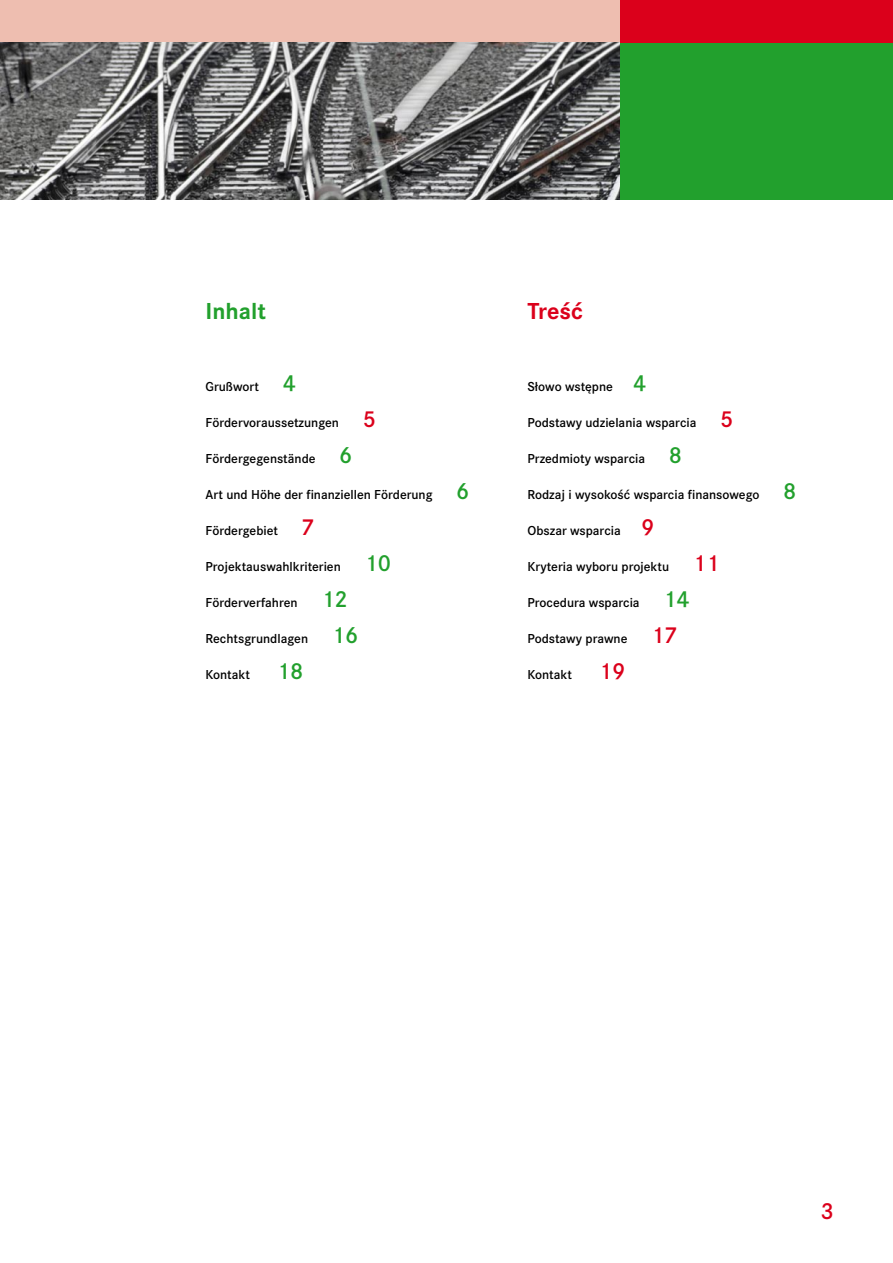
<style>
.page{position:relative;width:893px;height:1263px;background:#fff}
.page>*{position:absolute;margin:0;border:0;box-sizing:border-box;transform-origin:0 0}
.t1{font:700 24px "Corporate STCE";color:#22a02d}
.t2{font:700 24px "Corporate STCE";color:#db001b}
.t3{font:13.5px "Corporate STCE Dem";color:#000}
.s1{font-size:24px;color:#22a02d}
.s2{font-size:24px;color:#db001b}
</style>
<div class="page">
<div style="left:0;top:0;width:893px;height:135px;background:#eebeb0"></div>
<img style="left:0;top:43px;width:620px;height:157px">
<div style="left:620px;top:0;width:273px;height:48px;background:#db001b"></div>
<div style="left:620px;top:43px;width:273px;height:157px;background:#22a02d"></div>
<h1 class="t1" style="left:206px;top:297px;width:62px">Inhalt</h1>
<p class="t3" style="left:206px;top:379px;width:92px">Grußwort <span class="s1">4</span></p>
<p class="t3" style="left:206px;top:415px;width:172px">Fördervoraussetzungen <span class="s2">5</span></p>
<p class="t3" style="left:206px;top:451px;width:148px">Fördergegenstände <span class="s1">6</span></p>
<p class="t3" style="left:206px;top:487px;width:265px">Art und Höhe der finanziellen Förderung <span class="s1">6</span></p>
<p class="t3" style="left:206px;top:523px;width:111px">Fördergebiet <span class="s2">7</span></p>
<p class="t3" style="left:206px;top:559px;width:187px">Projektauswahlkriterien <span class="s1">10</span></p>
<p class="t3" style="left:206px;top:595px;width:144px">Förderverfahren <span class="s1">12</span></p>
<p class="t3" style="left:206px;top:631px;width:154px">Rechtsgrundlagen <span class="s1">16</span></p>
<p class="t3" style="left:206px;top:667px;width:99px">Kontakt <span class="s1">18</span></p>
<h1 class="t2" style="left:527px;top:297px;width:57px">Treść</h1>
<p class="t3" style="left:527px;top:379px;width:120px">Słowo wstępne <span class="s1">4</span></p>
<p class="t3" style="left:527px;top:415px;width:207px">Podstawy udzielania wsparcia <span class="s2">5</span></p>
<p class="t3" style="left:527px;top:451px;width:156px">Przedmioty wsparcia <span class="s1">8</span></p>
<p class="t3" style="left:527px;top:487px;width:270px">Rodzaj i wysokość wsparcia finansowego <span class="s1">8</span></p>
<p class="t3" style="left:527px;top:523px;width:128px">Obszar wsparcia <span class="s2">9</span></p>
<p class="t3" style="left:527px;top:559px;width:193px">Kryteria wyboru projektu <span class="s2">11</span></p>
<p class="t3" style="left:527px;top:595px;width:164px">Procedura wsparcia <span class="s1">14</span></p>
<p class="t3" style="left:527px;top:631px;width:152px">Podstawy prawne <span class="s2">17</span></p>
<p class="t3" style="left:527px;top:667px;width:99px">Kontakt <span class="s2">19</span></p>
</div>
